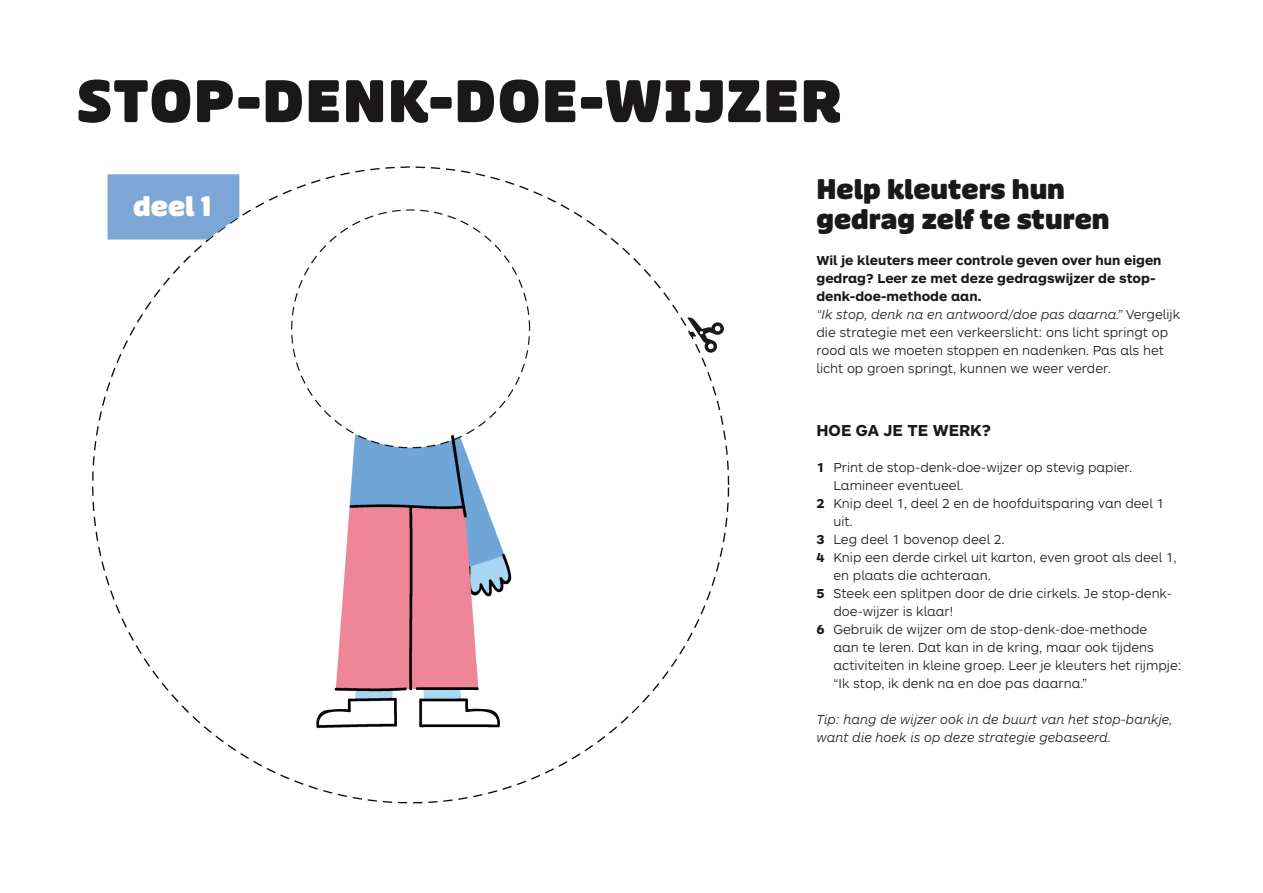
<style>
.page{position:relative;width:1263px;height:893px;background:#fff}
.page>*{position:absolute;margin:0;border:0;box-sizing:border-box;transform-origin:0 0}
.t1{font:57px "Pinup";letter-spacing:.015em;color:#1b1819}
.t2{font:27px/30px "Pinup";color:#1b1819}
.t3{font:27px "Pinup";color:#fff}
.t4{font:700 16.5px "ARS Maquette Pro";color:#1b1819}
.t5{font:300 13.5px/18px "ARS Maquette Pro";color:#1b1819}
.t6{font:italic 300 13.5px/18px "ARS Maquette Pro";color:#1b1819}
.s1{font-weight:700}
.s2{font-style:italic}
</style>
<div class="page">
<img style="left:92px;top:166px;width:638px;height:638px">
<svg style="left:108px;top:174px;width:131px;height:66px;background:#81aad6"></svg>
<svg style="left:687px;top:317px;width:38px;height:36px"></svg>
<h1 class="t1" style="left:77px;top:67px;width:767px">STOP-DENK-DOE-WIJZER</h1>
<h2 class="t3" style="left:133px;top:190px;width:80px">deel 1</h2>
<h2 class="t2" style="left:816px;top:174px;width:295px">Help kleuters hun gedrag zelf te sturen</h2>
<p class="t5" style="left:816px;top:250px;width:365px"><span class="s1">Wil je kleuters meer controle geven over hun eigen gedrag? Leer ze met deze gedragswijzer de stop&shy;denk-doe-methode aan.<br></span><span class="s2">“Ik stop, denk na en antwoord/doe pas daarna.”</span> Vergelijk die strategie met een verkeerslicht: ons licht springt op rood als we moeten stoppen en nadenken. Pas als het licht op groen springt, kunnen we weer verder.</p>
<p class="t4" style="left:816px;top:419px;width:176px">HOE GA JE TE WERK?</p>
<p class="t5" style="left:816px;top:458px;width:317px"><span class="s1">1</span> Print de stop-denk-doe-wijzer op stevig papier.</p>
<p class="t5" style="left:833px;top:476px;width:131px">Lamineer eventueel.</p>
<p class="t5" style="left:816px;top:494px;width:349px"><span class="s1">2</span> Knip deel 1, deel 2 en de hoofduitsparing van deel 1</p>
<p class="t5" style="left:833px;top:512px;width:21px">uit.</p>
<p class="t5" style="left:816px;top:530px;width:190px"><span class="s1">3</span> Leg deel 1 bovenop deel 2.</p>
<p class="t5" style="left:816px;top:548px;width:362px"><span class="s1">4</span> Knip een derde cirkel uit karton, even groot als deel 1,</p>
<p class="t5" style="left:833px;top:566px;width:159px">en plaats die achteraan.</p>
<p class="t5" style="left:816px;top:584px;width:357px"><span class="s1">5</span> Steek een splitpen door de drie cirkels. Je stop-denk-</p>
<p class="t5" style="left:833px;top:602px;width:121px">doe-wijzer is klaar!</p>
<p class="t5" style="left:816px;top:620px;width:332px"><span class="s1">6</span> Gebruik de wijzer om de stop-denk-doe-methode</p>
<p class="t5" style="left:833px;top:638px;width:322px">aan te leren. Dat kan in de kring, maar ook tijdens</p>
<p class="t5" style="left:833px;top:656px;width:350px">activiteiten in kleine groep. Leer je kleuters het rijmpje:</p>
<p class="t5" style="left:833px;top:674px;width:255px">“Ik stop, ik denk na en doe pas daarna.”</p>
<p class="t6" style="left:816px;top:709px;width:358px">Tip: hang de wijzer ook in de buurt van het stop-bankje, want die hoek is op deze strategie gebaseerd.</p>
</div>
